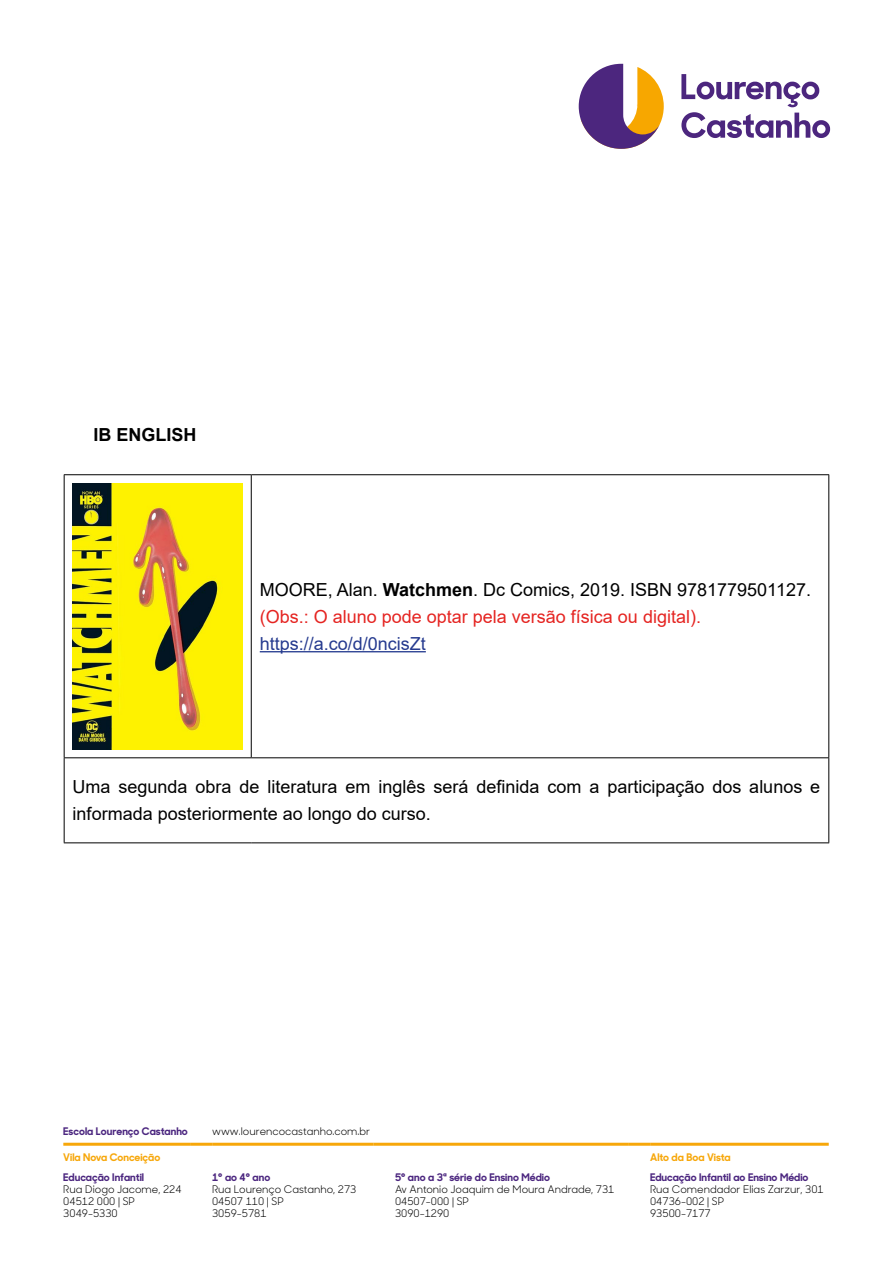
<style>
.page{position:relative;width:893px;height:1263px;background:#fff}
.page>*{position:absolute;margin:0;border:0;box-sizing:border-box;transform-origin:0 0}
.t1{font:18px/27px "Arial";color:#000}
.t2{font:18px/27px "Arial";color:#e52421}
.t3{font:18px "Arial";color:#253a8f}
.t4{font:700 18px "Arial";color:#000}
.t5{font:10.5px/12px "Sharp Sans No 1";color:#000}
.t6{font:700 10.5px "Sharp Sans No 1";color:#4b267f}
.t7{font:700 10.5px "Sharp Sans No 1";color:#f7a70a}
.s1{color:#000}
.s2{font-weight:700;color:#000}
</style>
<div class="page">
<svg style="left:681px;top:74px;width:149px;height:64px"></svg>
<svg style="left:579px;top:64px;width:85px;height:85px"></svg>
<hr style="left:63px;top:1143px;width:128px;height:3px;background:#f7a70a">
<hr style="left:191px;top:1143px;width:21px;height:3px;background:#f7a70a">
<hr style="left:212px;top:1143px;width:162px;height:3px;background:#f7a70a">
<hr style="left:374px;top:1143px;width:21px;height:3px;background:#f7a70a">
<hr style="left:395px;top:1143px;width:234px;height:3px;background:#f7a70a">
<hr style="left:629px;top:1143px;width:21px;height:3px;background:#f7a70a">
<hr style="left:650px;top:1143px;width:179px;height:3px;background:#f7a70a">
<hr style="left:64px;top:474px;width:187px;height:1px;background:#000">
<hr style="left:64px;top:475px;width:1px;height:282px;background:#000">
<hr style="left:251px;top:474px;width:578px;height:1px;background:#000">
<hr style="left:251px;top:475px;width:1px;height:282px;background:#000">
<hr style="left:828px;top:475px;width:1px;height:282px;background:#000">
<hr style="left:64px;top:757px;width:187px;height:1px;background:#000">
<hr style="left:64px;top:758px;width:1px;height:84px;background:#000">
<hr style="left:251px;top:757px;width:578px;height:1px;background:#000">
<hr style="left:828px;top:758px;width:1px;height:84px;background:#000">
<hr style="left:64px;top:842px;width:187px;height:1px;background:#000">
<hr style="left:251px;top:842px;width:578px;height:1px;background:#000">
<img style="left:73px;top:483px;width:170px;height:266px">
<hr style="left:260px;top:651px;width:166px;height:1px;background:#253a8f">
<h1 class="t4" style="left:94px;top:422px;width:105px">IB ENGLISH</h1>
<h1 class="t2" style="left:260px;top:576px;width:553px"><span class="s1">MOORE, Alan.</span> <span class="s2">Watchmen</span><span class="s1">. Dc Comics, 2019. ISBN 9781779501127. </span>(Obs.: O aluno pode optar pela versão física ou digital).</h1>
<h1 class="t3" style="left:260px;top:631px;width:168px">https://a.co/d/0ncisZt</h1>
<h1 class="t1" style="left:73px;top:773px;width:749px">Uma segunda obra de literatura em inglês será definida com a participação dos alunos e informada posteriormente ao longo do curso.</h1>
<p class="t6" style="left:63px;top:1123px;width:126px">Escola Lourenço Castanho</p>
<p class="t5" style="left:212px;top:1125px;width:160px">www.lourencocastanho.com.br</p>
<p class="t7" style="left:63px;top:1150px;width:98px">Vila Nova Conceição</p>
<p class="t7" style="left:650px;top:1150px;width:82px">Alto da Boa Vista</p>
<p class="t6" style="left:63px;top:1169px;width:82px">Educação Infantil</p>
<p class="t5" style="left:63px;top:1182px;width:120px">Rua Diogo Jacome, 224<br>04512 000 | SP<br>3049-5330</p>
<p class="t6" style="left:212px;top:1169px;width:60px">1° ao 4° ano</p>
<p class="t5" style="left:212px;top:1182px;width:146px">Rua Lourenço Castanho, 273<br>04507 110 | SP<br>3059-5781</p>
<p class="t6" style="left:395px;top:1169px;width:156px">5° ano a 3ª série do Ensino Médio</p>
<p class="t5" style="left:395px;top:1182px;width:221px">Av Antonio Joaquim de Moura Andrade, 731<br>04507-000 | SP<br>3090-1290</p>
<p class="t6" style="left:650px;top:1169px;width:160px">Educação Infantil ao Ensino Médio</p>
<p class="t5" style="left:650px;top:1182px;width:175px">Rua Comendador Elias Zarzur, 301<br>04736-002 | SP<br>93500-7177</p>
</div>
